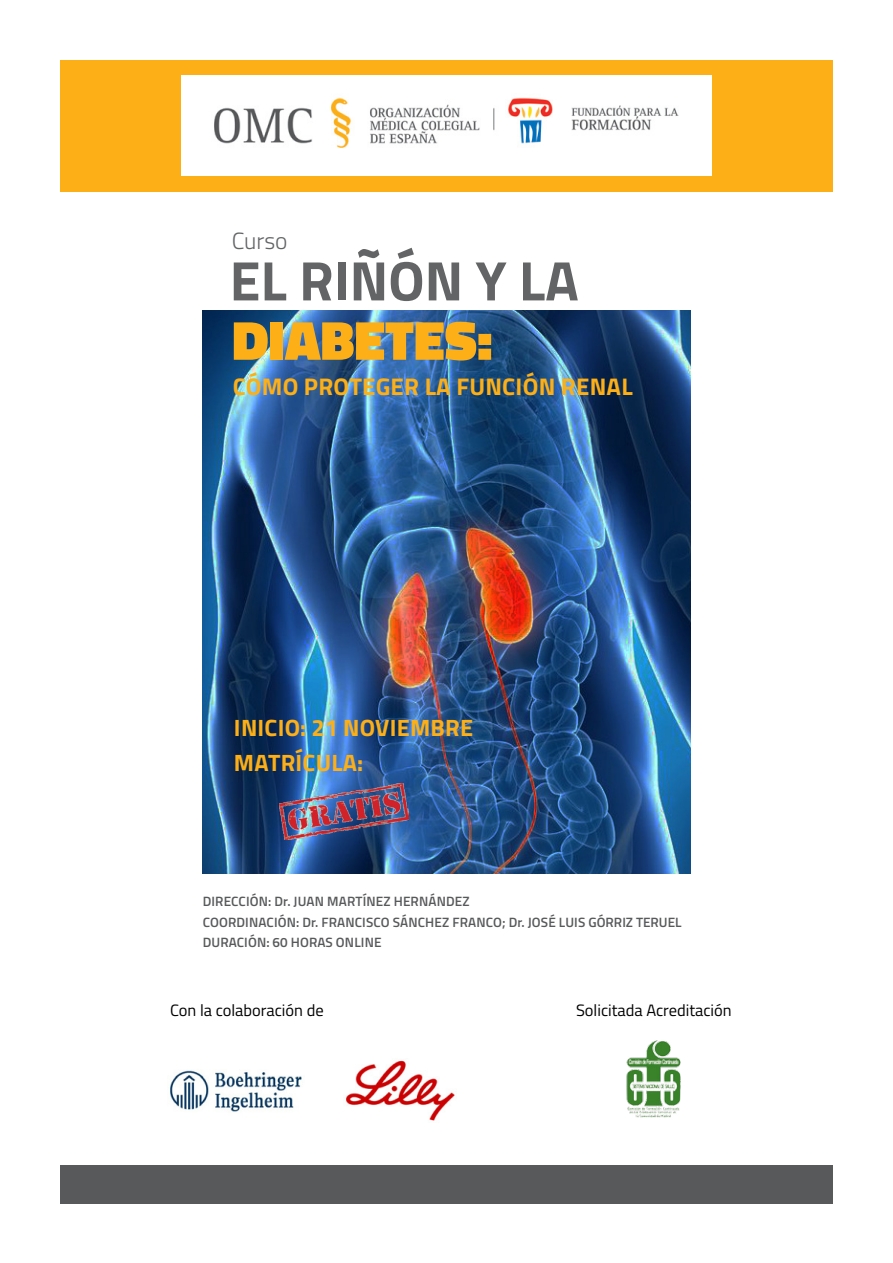
<style>
.page{position:relative;width:893px;height:1263px;background:#fff}
.page>*{position:absolute;margin:0;border:0;box-sizing:border-box;transform-origin:0 0}
.t1{font:700 55.8px "Titillium";color:#636466}
.t2{font:900 55.8px "Titillium";color:#fcaf17}
.t3{font:700 24.15px "Titillium";letter-spacing:.01em;color:#fcaf17}
.t4{font:700 23.7px "Titillium";letter-spacing:.01em;color:#fcaf17}
.t5{font:300 23.4px "Titillium";color:#636466}
.t6{font:16.5px "Titillium";color:#000}
.body_copy{font:600 13.5px "Titillium";letter-spacing:.01em;color:#58595b}
</style>
<div class="page">
<div style="left:60px;top:60px;width:773px;height:131px;background:#fcaf17"></div>
<div style="left:60px;top:1165px;width:773px;height:38px;background:#58595b"></div>
<img style="left:181px;top:76px;width:531px;height:100px">
<img style="left:203px;top:310px;width:487px;height:563px">
<img style="left:279px;top:783px;width:129px;height:56px">
<img style="left:626px;top:1040px;width:55px;height:78px">
<img style="left:170px;top:1070px;width:132px;height:42px">
<img style="left:346px;top:1060px;width:109px;height:61px">
<p class="t5" style="left:232px;top:224px;width:57px">Curso</p>
<p class="t1" style="left:230px;top:238px;width:351px">EL RIÑÓN Y LA</p>
<p class="t2" style="left:232px;top:299px;width:262px">DIABETES:</p>
<p class="t3" style="left:233px;top:368px;width:402px">CÓMO PROTEGER LA FUNCIÓN RENAL</p>
<p class="t4" style="left:234px;top:709px;width:241px">INICIO: 21 NOVIEMBRE</p>
<p class="t4" style="left:234px;top:745px;width:131px">MATRÍCULA:</p>
<p class="body_copy" style="left:203px;top:891px;width:269px">DIRECCIÓN: Dr. JUAN MARTÍNEZ HERNÁNDEZ</p>
<p class="body_copy" style="left:203px;top:912px;width:480px">COORDINACIÓN: Dr. FRANCISCO SÁNCHEZ FRANCO; Dr. JOSÉ LUIS GÓRRIZ TERUEL</p>
<p class="body_copy" style="left:203px;top:932px;width:180px">DURACIÓN: 60 HORAS ONLINE</p>
<p class="t6" style="left:170px;top:998px;width:155px">Con la colaboración de</p>
<p class="t6" style="left:576px;top:998px;width:157px">Solicitada Acreditación</p>
</div>
